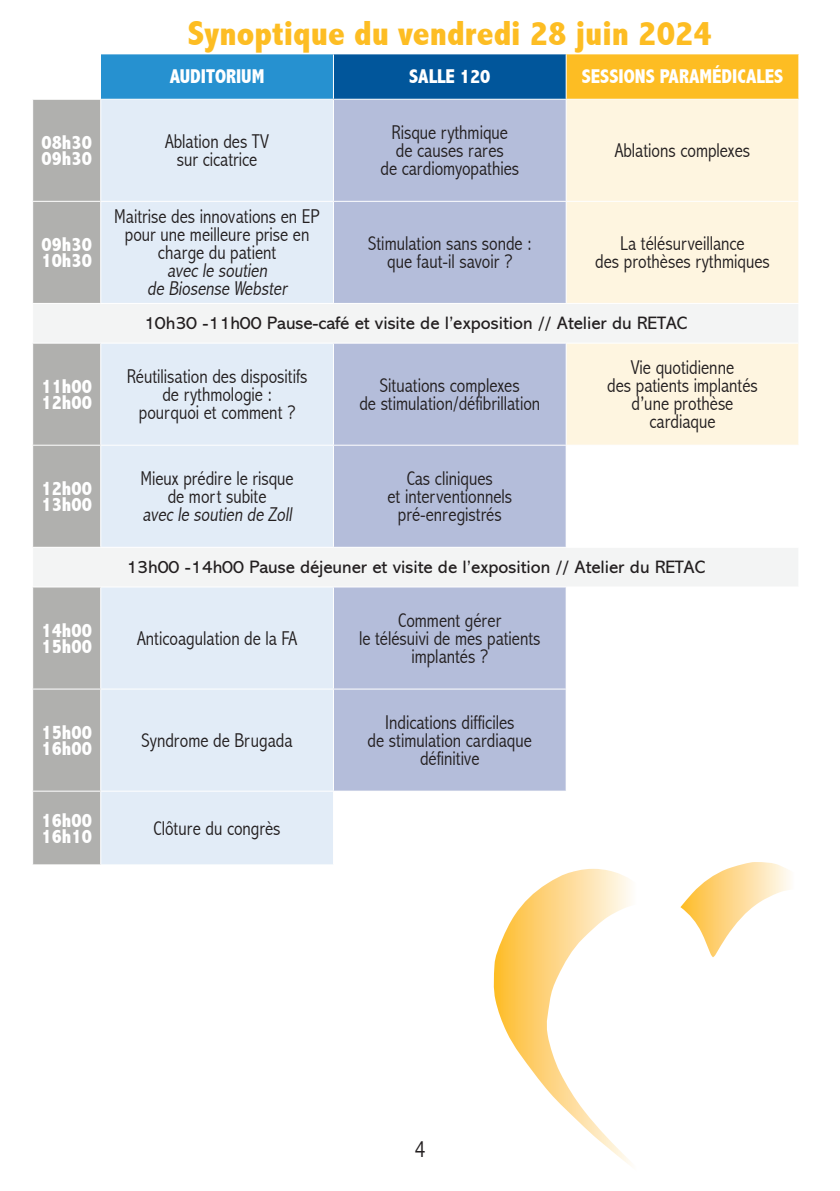
<style>
.page{position:relative;width:840px;height:1191px;background:#fff}
.page>*{position:absolute;margin:0;border:0;box-sizing:border-box;transform-origin:0 0}
.t1{font:800 condensed 35px "Abadi";color:#fdbd23}
.t2{font:300 condensed 24px "Abadi";color:#231f20}
.t3{font:300 condensed 20px/18px "Abadi";color:#231f20;text-align:center}
.t4{font:800 condensed 20px/16px "Abadi";color:#fff}
.t5{font:18px "Abadi";color:#231f20}
</style>
<div class="page">
<div style="left:101px;top:54px;width:232px;height:45px;background:#2691d0"></div>
<div style="left:333px;top:54px;width:233px;height:45px;background:#01569b"></div>
<div style="left:566px;top:54px;width:232px;height:45px;background:#fdbd23"></div>
<div style="left:33px;top:100px;width:67px;height:764px;background:#b0b0ae"></div>
<div style="left:101px;top:100px;width:232px;height:764px;background:#e2ecf7"></div>
<div style="left:334px;top:100px;width:231px;height:203px;background:#b4bdda"></div>
<div style="left:566px;top:100px;width:231px;height:203px;background:#fef5e0"></div>
<svg style="left:33px;top:304px;width:764px;height:282px"></svg>
<svg style="left:333px;top:446px;width:464px;height:344px"></svg>
<hr style="left:333px;top:54px;width:1px;height:45px;background:#fff">
<hr style="left:565px;top:54px;width:1px;height:45px;background:#fff">
<hr style="left:797px;top:54px;width:1px;height:45px;background:#fff">
<hr style="left:32px;top:201px;width:69px;height:1px;background:#fff">
<hr style="left:101px;top:201px;width:232px;height:1px;background:#fff">
<hr style="left:333px;top:201px;width:233px;height:1px;background:#fff">
<hr style="left:566px;top:201px;width:232px;height:1px;background:#fff">
<hr style="left:32px;top:303px;width:69px;height:1px;background:#fff">
<hr style="left:101px;top:303px;width:232px;height:1px;background:#fff">
<hr style="left:32px;top:342px;width:69px;height:1px;background:#fff">
<hr style="left:101px;top:342px;width:232px;height:1px;background:#fff">
<hr style="left:100px;top:343px;width:1px;height:102px;background:#fff">
<hr style="left:566px;top:342px;width:232px;height:1px;background:#fff">
<hr style="left:32px;top:445px;width:69px;height:1px;background:#fff">
<hr style="left:101px;top:445px;width:232px;height:1px;background:#fff">
<hr style="left:100px;top:446px;width:1px;height:101px;background:#fff">
<hr style="left:566px;top:445px;width:232px;height:1px;background:#fff">
<hr style="left:32px;top:547px;width:69px;height:1px;background:#fff">
<hr style="left:101px;top:547px;width:232px;height:1px;background:#fff">
<hr style="left:566px;top:547px;width:232px;height:1px;background:#fff">
<hr style="left:32px;top:586px;width:69px;height:1px;background:#fff">
<hr style="left:101px;top:586px;width:232px;height:1px;background:#fff">
<hr style="left:566px;top:586px;width:232px;height:1px;background:#fff">
<hr style="left:32px;top:688px;width:69px;height:1px;background:#fff">
<hr style="left:101px;top:688px;width:232px;height:1px;background:#fff">
<hr style="left:566px;top:688px;width:232px;height:1px;background:#fff">
<hr style="left:32px;top:790px;width:69px;height:1px;background:#fff">
<hr style="left:101px;top:790px;width:232px;height:1px;background:#fff">
<hr style="left:333px;top:343px;width:1px;height:102px;background:#fff">
<hr style="left:333px;top:446px;width:1px;height:101px;background:#fff">
<hr style="left:333px;top:342px;width:233px;height:1px;background:#fff">
<hr style="left:565px;top:343px;width:1px;height:102px;background:#fff">
<hr style="left:565px;top:446px;width:1px;height:101px;background:#fff">
<hr style="left:333px;top:445px;width:233px;height:1px;background:#fff">
<hr style="left:333px;top:547px;width:233px;height:1px;background:#fff">
<hr style="left:333px;top:587px;width:1px;height:101px;background:#fff">
<hr style="left:333px;top:689px;width:1px;height:101px;background:#fff">
<hr style="left:333px;top:586px;width:233px;height:1px;background:#fff">
<hr style="left:565px;top:587px;width:1px;height:101px;background:#fff">
<hr style="left:565px;top:689px;width:1px;height:101px;background:#fff">
<hr style="left:333px;top:688px;width:233px;height:1px;background:#fff">
<svg style="left:493px;top:869px;width:138px;height:297px"></svg>
<svg style="left:680px;top:862px;width:110px;height:95px"></svg>
<h1 class="t1" style="left:188px;top:13px;width:525px">Synoptique du vendredi 28 juin 2024</h1>
<p class="t4" style="left:170px;top:69px;width:96px">AUDITORIUM</p>
<p class="t4" style="left:409px;top:69px;width:83px">SALLE 120</p>
<p class="t4" style="left:581px;top:69px;width:203px">SESSIONS PARAMÉDICALES</p>
<p class="t4" style="left:41px;top:134px;width:52px">08h30<br>09h30</p>
<p class="t3" style="left:165px;top:132px;width:105px">Ablation des TV sur cicatrice</p>
<p class="t3" style="left:380px;top:123px;width:140px">Risque rythmique<br>de causes rares<br>de cardiomyopathies</p>
<p class="t3" style="left:614px;top:141px;width:137px">Ablations complexes</p>
<p class="t4" style="left:41px;top:237px;width:52px">09h30<br>10h30</p>
<p class="t3" style="left:114px;top:208px;width:207px">Maitrise des innovations en EP pour une meilleure prise en charge du patient<br>avec le soutien<br>de Biosense Webster</p>
<p class="t3" style="left:368px;top:235px;width:165px">Stimulation sans sonde : que faut-il savoir ?</p>
<p class="t3" style="left:595px;top:235px;width:176px">La télésurveillance<br>des prothèses rythmiques</p>
<p class="t5" style="left:144px;top:313px;width:544px">10h30 -11h00 Pause-café et visite de l’exposition // Atelier du RETAC</p>
<p class="t4" style="left:41px;top:378px;width:52px">11h00<br>12h00</p>
<p class="t3" style="left:127px;top:367px;width:182px">Réutilisation des dispositifs de rythmologie :<br>pourquoi et comment ?</p>
<p class="t3" style="left:359px;top:376px;width:182px">Situations complexes<br>de stimulation/défibrillation</p>
<p class="t3" style="left:607px;top:358px;width:152px">Vie quotidienne<br>des patients implantés d’une prothèse cardiaque</p>
<p class="t4" style="left:41px;top:480px;width:52px">12h00<br>13h00</p>
<p class="t3" style="left:140px;top:469px;width:156px">Mieux prédire le risque de mort subite<br>avec le soutien de Zoll</p>
<p class="t3" style="left:387px;top:469px;width:126px">Cas cliniques<br>et interventionnels pré-enregistrés</p>
<p class="t5" style="left:126px;top:557px;width:580px">13h00 -14h00 Pause déjeuner et visite de l’exposition // Atelier du RETAC</p>
<p class="t4" style="left:41px;top:622px;width:52px">14h00<br>15h00</p>
<p class="t3" style="left:137px;top:629px;width:161px">Anticoagulation de la FA</p>
<p class="t4" style="left:41px;top:724px;width:52px">15h00<br>16h00</p>
<p class="t3" style="left:141px;top:731px;width:152px">Syndrome de Brugada</p>
<p class="t4" style="left:41px;top:812px;width:52px">16h00<br>16h10</p>
<p class="t3" style="left:153px;top:819px;width:128px">Clôture du congrès</p>
<p class="t3" style="left:359px;top:611px;width:183px">Comment gérer<br>le télésuivi de mes patients implantés ?</p>
<p class="t3" style="left:367px;top:713px;width:166px">Indications difficiles<br>de stimulation cardiaque définitive</p>
<p class="t2" style="left:414px;top:1134px;width:12px">4</p>
</div>
